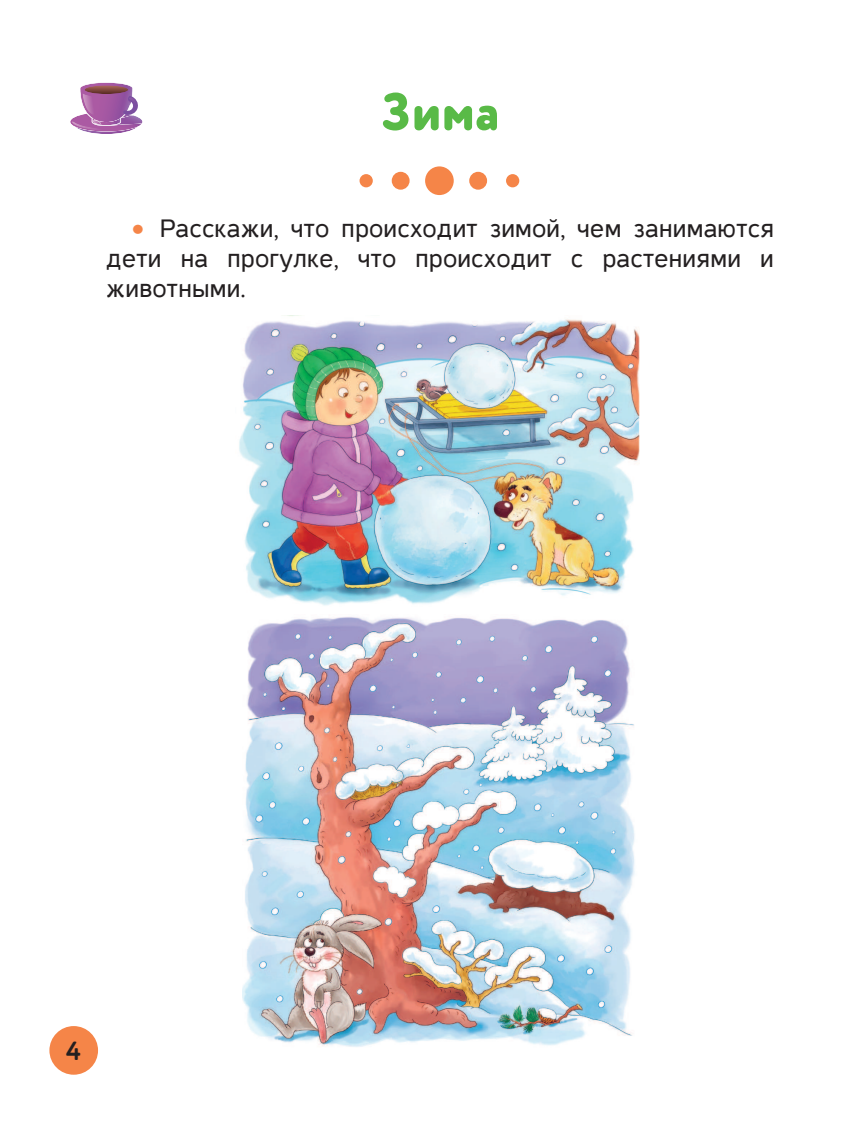
<style>
.page{position:relative;width:859px;height:1127px;background:#fff}
.page>*{position:absolute;margin:0;border:0;box-sizing:border-box;transform-origin:0 0}
.t1{font:800 52.5px "Circe Rounded Alt";color:#59ba47}
.t2{font:700 26.4px "Circe Rounded";color:#231f20}
.t3{font:25.5px/30px "Casper";letter-spacing:.01em;color:#231f20;text-align:justify}
.s1{font-size:39px;color:#f58548}
</style>
<div class="page">
<div style="left:49px;top:1026px;width:49px;height:48px;background:#f58548;border-radius:50%"></div>
<img style="left:239px;top:319px;width:401px;height:287px">
<img style="left:242px;top:617px;width:393px;height:430px">
<svg style="left:70px;top:82px;width:72px;height:52px"></svg>
<div style="left:425px;top:166px;width:29px;height:29px;background:#f58548;border-radius:50%"></div>
<div style="left:392px;top:172px;width:18px;height:18px;background:#f58548;border-radius:50%"></div>
<div style="left:360px;top:174px;width:13px;height:13px;background:#f58548;border-radius:50%"></div>
<div style="left:469px;top:172px;width:18px;height:18px;background:#f58548;border-radius:50%"></div>
<div style="left:506px;top:174px;width:13px;height:13px;background:#f58548;border-radius:50%"></div>
<h1 class="t1" style="left:381px;top:92px;width:120px">Зима</h1>
<p class="t3" style="left:106px;top:213px;width:669px;text-indent:26px"><span class="s1">•</span> Расскажи, что происходит зимой, чем занимаются дети на прогулке, что происходит с растениями и животными.</p>
<p class="t2" style="left:66px;top:1035px;width:16px">4</p>
</div>
